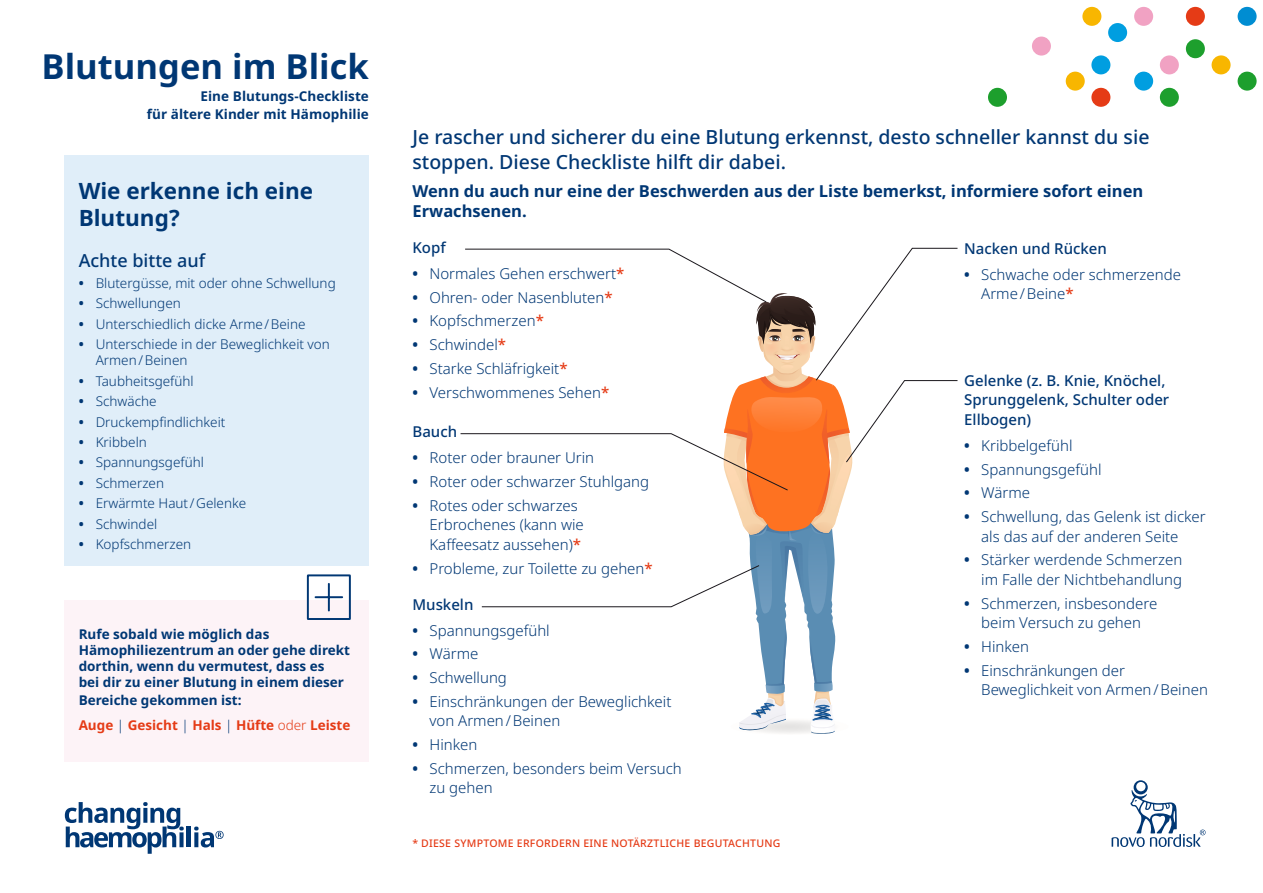
<style>
.page{position:relative;width:1263px;height:893px;background:#fff}
.page>*{position:absolute;margin:0;border:0;box-sizing:border-box;transform-origin:0 0}
.t1{font:700 34.5px "Apis";color:#003774}
.t2{font:700 22.5px/27px "Apis";color:#003774}
.t3{font:500 19.5px/25.2px "Apis";color:#003774}
.t4{font:500 18px "Apis";color:#003774}
.t5{font:700 16.5px/19.8px "Apis";color:#003774}
.t6{font:300 15px/19.5px "Apis";color:#003774}
.t7{font:500 15px/19.5px "Apis";color:#003774}
.t8{font:300 13.5px/16.2px "Apis";color:#003774}
.t9{font:700 13.5px/16.2px "Apis";color:#003774;text-align:right}
.t10{font:700 13.5px/24.8px "Apis";color:#e53b16}
.t11{font:500 10.5px "Apis";letter-spacing:.025em;color:#e53b16}
.s1{font-weight:700}
.s2{color:#003774}
.s3{font-weight:300;color:#003774}
.s4{font-weight:300}
.s5{font-weight:500;color:#e53b16}
</style>
<div class="page">
<svg style="left:460px;top:248px;width:498px;height:486px"></svg>
<svg style="left:65px;top:802px;width:119px;height:52px"></svg>
<hr style="left:187px;top:826px;width:4px;height:21px;background:#003774">
<svg style="left:194px;top:826px;width:30px;height:21px"></svg>
<svg style="left:1111px;top:780px;width:94px;height:67px"></svg>
<div style="left:65px;top:155px;width:304px;height:411px;background:#e0eef9"></div>
<div style="left:65px;top:600px;width:304px;height:161px;background:#fdf3f7"></div>
<svg style="left:306px;top:574px;width:45px;height:46px"></svg>
<div style="left:1108px;top:23px;width:19px;height:19px;background:#009ee0;border-radius:50%"></div>
<div style="left:988px;top:88px;width:19px;height:19px;background:#1d9f2d;border-radius:50%"></div>
<div style="left:1091px;top:88px;width:19px;height:19px;background:#e53b16;border-radius:50%"></div>
<div style="left:1160px;top:88px;width:19px;height:19px;background:#1d9f2d;border-radius:50%"></div>
<div style="left:1032px;top:37px;width:19px;height:19px;background:#f1a2c3;border-radius:50%"></div>
<div style="left:1091px;top:55px;width:19px;height:19px;background:#009ee0;border-radius:50%"></div>
<div style="left:1160px;top:55px;width:19px;height:19px;background:#f1a2c3;border-radius:50%"></div>
<div style="left:1211px;top:55px;width:19px;height:19px;background:#f8b600;border-radius:50%"></div>
<div style="left:1082px;top:7px;width:19px;height:19px;background:#f8b600;border-radius:50%"></div>
<div style="left:1134px;top:7px;width:19px;height:19px;background:#f1a2c3;border-radius:50%"></div>
<div style="left:1186px;top:7px;width:19px;height:19px;background:#e53b16;border-radius:50%"></div>
<div style="left:1237px;top:7px;width:19px;height:19px;background:#008dd2;border-radius:50%"></div>
<div style="left:1186px;top:39px;width:19px;height:19px;background:#1d9f2d;border-radius:50%"></div>
<div style="left:1066px;top:72px;width:19px;height:19px;background:#f8b600;border-radius:50%"></div>
<div style="left:1134px;top:72px;width:19px;height:19px;background:#009ee0;border-radius:50%"></div>
<div style="left:1237px;top:72px;width:19px;height:19px;background:#1d9f2d;border-radius:50%"></div>
<h1 class="t1" style="left:42px;top:42px;width:329px">Blutungen im Blick</h1>
<p class="t9" style="left:147px;top:87px;width:223px;line-height:18px">Eine Blutungs-Checkliste<br>für ältere Kinder mit Hämophilie</p>
<h2 class="t2" style="left:79px;top:178px;width:236px">Wie erkenne ich eine<br>Blutung?</h2>
<p class="t4" style="left:79px;top:248px;width:128px">Achte bitte auf</p>
<p class="t8" style="left:79px;top:275px;width:259px"><span class="s1">•</span> Blutergüsse, mit oder ohne Schwellung</p>
<p class="t8" style="left:79px;top:295px;width:104px"><span class="s1">•</span> Schwellungen</p>
<p class="t8" style="left:79px;top:316px;width:228px"><span class="s1">•</span> Unterschiedlich dicke Arme/Beine</p>
<p class="t8" style="left:96px;top:336px;width:236px;text-indent:-17px"><span class="s1">•</span> Unterschiede in der Beweglichkeit von<br>Armen/Beinen</p>
<p class="t8" style="left:79px;top:373px;width:116px"><span class="s1">•</span> Taubheitsgefühl</p>
<p class="t8" style="left:79px;top:393px;width:79px"><span class="s1">•</span> Schwäche</p>
<p class="t8" style="left:79px;top:414px;width:148px"><span class="s1">•</span> Druckempfindlichkeit</p>
<p class="t8" style="left:79px;top:434px;width:70px"><span class="s1">•</span> Kribbeln</p>
<p class="t8" style="left:79px;top:455px;width:127px"><span class="s1">•</span> Spannungsgefühl</p>
<p class="t8" style="left:79px;top:475px;width:87px"><span class="s1">•</span> Schmerzen</p>
<p class="t8" style="left:79px;top:496px;width:169px"><span class="s1">•</span> Erwärmte Haut/Gelenke</p>
<p class="t8" style="left:79px;top:516px;width:80px"><span class="s1">•</span> Schwindel</p>
<p class="t8" style="left:79px;top:537px;width:114px"><span class="s1">•</span> Kopfschmerzen</p>
<p class="t9" style="left:79px;top:626px;width:273px;text-align:left">Rufe sobald wie möglich das Hämophiliezentrum an oder gehe direkt dorthin, wenn du vermutest, dass es<br>bei dir zu einer Blutung in einem dieser</p>
<p class="t10" style="left:79px;top:688px;width:273px"><span class="s2">Bereiche gekommen ist:<br></span>Auge <span class="s3">|</span> Gesicht <span class="s3">|</span> Hals <span class="s3">|</span> Hüfte <span class="s4">oder</span> Leiste</p>
<h3 class="t3" style="left:412px;top:124px;width:738px">Je rascher und sicherer du eine Blutung erkennst, desto schneller kannst du sie stoppen. Diese Checkliste hilft dir dabei.</h3>
<p class="t5" style="left:412px;top:182px;width:732px">Wenn du auch nur eine der Beschwerden aus der Liste bemerkst, informiere sofort einen<br>Erwachsenen.</p>
<p class="t7" style="left:412px;top:238px;width:35px">Kopf</p>
<p class="t6" style="left:412px;top:264px;width:213px"><span class="s1">•</span> Normales Gehen erschwert<span class="s5">*</span></p>
<p class="t6" style="left:412px;top:288px;width:202px"><span class="s1">•</span> Ohren- oder Nasenbluten<span class="s5">*</span></p>
<p class="t6" style="left:412px;top:312px;width:133px"><span class="s1">•</span> Kopfschmerzen<span class="s5">*</span></p>
<p class="t6" style="left:412px;top:335px;width:95px"><span class="s1">•</span> Schwindel<span class="s5">*</span></p>
<p class="t6" style="left:412px;top:359px;width:157px"><span class="s1">•</span> Starke Schläfrigkeit<span class="s5">*</span></p>
<p class="t6" style="left:412px;top:383px;width:198px"><span class="s1">•</span> Verschwommenes Sehen<span class="s5">*</span></p>
<p class="t7" style="left:412px;top:423px;width:46px">Bauch</p>
<p class="t6" style="left:412px;top:448px;width:183px"><span class="s1">•</span> Roter oder brauner Urin</p>
<p class="t6" style="left:412px;top:472px;width:238px"><span class="s1">•</span> Roter oder schwarzer Stuhlgang</p>
<p class="t6" style="left:429px;top:496px;width:156px;text-indent:-17px"><span class="s1">•</span> Rotes oder schwarzes<br>Erbrochenes (kann wie<br>Kaffeesatz aussehen)<span class="s5">*</span></p>
<p class="t6" style="left:412px;top:559px;width:242px"><span class="s1">•</span> Probleme, zur Toilette zu gehen<span class="s5">*</span></p>
<p class="t7" style="left:964px;top:239px;width:144px">Nacken und Rücken</p>
<p class="t6" style="left:981px;top:265px;width:201px;text-indent:-17px"><span class="s1">•</span> Schwache oder schmerzende<br>Arme/Beine<span class="s5">*</span></p>
<p class="t7" style="left:964px;top:371px;width:207px">Gelenke (z. B. Knie, Knöchel,<br>Sprunggelenk, Schulter oder<br>Ellbogen)</p>
<p class="t6" style="left:964px;top:436px;width:110px"><span class="s1">•</span> Kribbelgefühl</p>
<p class="t6" style="left:964px;top:460px;width:139px"><span class="s1">•</span> Spannungsgefühl</p>
<p class="t6" style="left:964px;top:484px;width:67px"><span class="s1">•</span> Wärme</p>
<p class="t6" style="left:981px;top:507px;width:226px;text-indent:-17px"><span class="s1">•</span> Schwellung, das Gelenk ist dicker als das auf der anderen Seite</p>
<p class="t6" style="left:964px;top:550px;width:220px;text-align:right"><span class="s1">•</span> Stärker werdende Schmerzen im Falle der Nichtbehandlung</p>
<p class="t6" style="left:964px;top:594px;width:195px;text-align:center"><span class="s1">•</span> Schmerzen, insbesondere beim Versuch zu gehen</p>
<p class="t6" style="left:964px;top:637px;width:66px"><span class="s1">•</span> Hinken</p>
<p class="t6" style="left:981px;top:661px;width:228px;text-indent:-17px"><span class="s1">•</span> Einschränkungen der<br>Beweglichkeit von Armen/Beinen</p>
<p class="t7" style="left:412px;top:595px;width:62px">Muskeln</p>
<p class="t6" style="left:412px;top:621px;width:139px"><span class="s1">•</span> Spannungsgefühl</p>
<p class="t6" style="left:412px;top:644px;width:67px"><span class="s1">•</span> Wärme</p>
<p class="t6" style="left:412px;top:668px;width:96px"><span class="s1">•</span> Schwellung</p>
<p class="t6" style="left:429px;top:692px;width:243px;text-indent:-17px"><span class="s1">•</span> Einschränkungen der Beweglichkeit von Armen/Beinen</p>
<p class="t6" style="left:412px;top:735px;width:66px"><span class="s1">•</span> Hinken</p>
<p class="t6" style="left:429px;top:759px;width:254px;text-indent:-17px"><span class="s1">•</span> Schmerzen, besonders beim Versuch zu gehen</p>
<p class="t11" style="left:412px;top:836px;width:369px">* DIESE SYMPTOME ERFORDERN EINE NOTÄRZTLICHE BEGUTACHTUNG</p>
</div>
